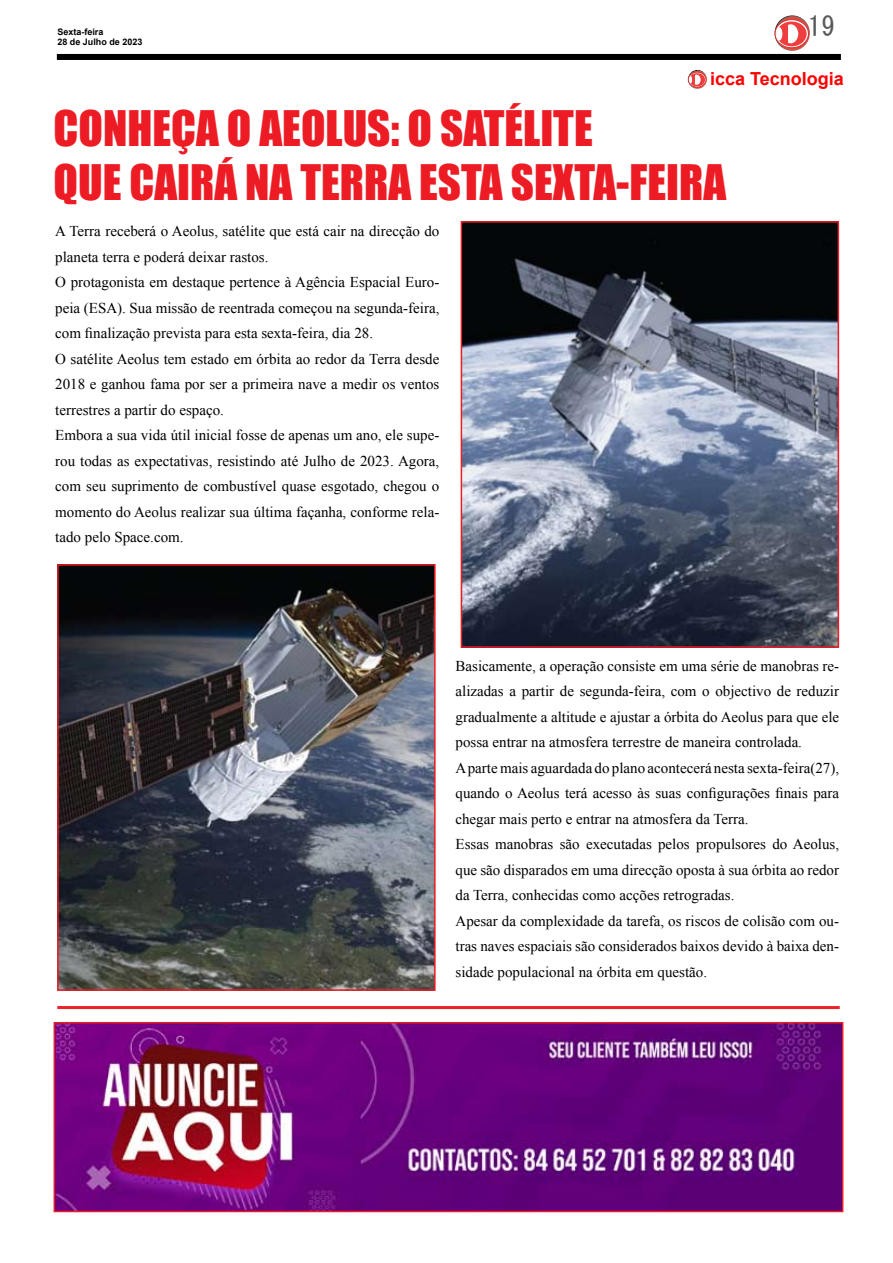
<style>
.page{position:relative;width:893px;height:1263px;background:#fff}
.page>*{position:absolute;margin:0;border:0;box-sizing:border-box;transform-origin:0 0}
.t1{font:45px/54px "Impact";color:#ed1c24}
.t2{font:27px "MS Gothic";color:#58595b}
.t3{font:700 18px "Arial";color:#fe0000}
.t4{font:15px/25.5px "Times New Roman";color:#000}
.t5{font:700 9px "Arial";color:#000}
</style>
<div class="page">
<div style="left:57px;top:54px;width:784px;height:6px;background:#000"></div>
<svg style="left:775px;top:15px;width:35px;height:36px"></svg>
<svg style="left:775px;top:20px;width:33px;height:28px"></svg>
<div style="left:775px;top:19px;width:34px;height:29px;border:1px solid #d9322f;border-radius:50%"></div>
<div style="left:777px;top:22px;width:30px;height:24px;background:#ef3e3d;border-radius:50%"></div>
<div style="left:776px;top:27px;width:6px;height:14px;background:#fff;border-radius:50%"></div>
<div style="left:783px;top:24px;width:15px;height:19px;background:#fff;border-radius:50%"></div>
<hr style="left:783px;top:24px;width:4px;height:19px;background:#ef3e3d">
<svg style="left:688px;top:70px;width:19px;height:19px"></svg>
<div style="left:688px;top:72px;width:18px;height:15px;border:1px solid #d9322f;border-radius:50%"></div>
<div style="left:689px;top:73px;width:16px;height:13px;background:#ef3e3d;border-radius:50%"></div>
<div style="left:693px;top:75px;width:8px;height:10px;background:#fff;border-radius:50%"></div>
<svg style="left:689px;top:75px;width:6px;height:10px"></svg>
<img style="left:57px;top:1025px;width:783px;height:184px">
<div style="left:54px;top:1022px;width:789px;height:190px;border:2px solid #ed1c24"></div>
<hr style="left:57px;top:1006px;width:783px;height:3px;background:#ed1c24">
<img style="left:464px;top:224px;width:372px;height:421px">
<div style="left:461px;top:221px;width:378px;height:427px;border:2px solid #ed1c24"></div>
<img style="left:60px;top:567px;width:373px;height:421px">
<div style="left:57px;top:564px;width:379px;height:427px;border:2px solid #ed1c24"></div>
<p class="t5" style="left:57px;top:25px;width:48px">Sexta-feira</p>
<p class="t5" style="left:57px;top:36px;width:87px">28 de Julho de 2023</p>
<h2 class="t2" style="left:808px;top:13px;width:28px">19</h2>
<p class="t3" style="left:710px;top:67px;width:135px">icca Tecnologia</p>
<h1 class="t1" style="left:54px;top:100px;width:674px">CONHEÇA O AEOLUS: O SATÉLITE<br>QUE CAIRÁ NA TERRA ESTA SEXTA-FEIRA</h1>
<p class="t4" style="left:55px;top:218px;width:386px">A Terra receberá o Aeolus, satélite que está cair na direcção do planeta terra e poderá deixar rastos.<br>O protagonista em destaque pertence à Agência Espacial Euro&shy;peia (ESA). Sua missão de reentrada começou na segunda-feira, com finalização prevista para esta sexta-feira, dia 28.<br>O satélite Aeolus tem estado em órbita ao redor da Terra desde 2018 e ganhou fama por ser a primeira nave a medir os ventos terrestres a partir do espaço.<br>Embora a sua vida útil inicial fosse de apenas um ano, ele supe&shy;rou todas as expectativas, resistindo até Julho de 2023. Agora, com seu suprimento de combustível quase esgotado, chegou o momento do Aeolus realizar sua última façanha, conforme rela&shy;tado pelo Space.com.</p>
<p class="t4" style="left:455px;top:653px;width:385px">Basicamente, a operação consiste em uma série de manobras re&shy;alizadas a partir de segunda-feira, com o objectivo de reduzir gradualmente a altitude e ajustar a órbita do Aeolus para que ele possa entrar na atmosfera terrestre de maneira controlada.<br>A parte mais aguardada do plano acontecerá nesta sexta-feira(27), quando o Aeolus terá acesso às suas configurações finais para chegar mais perto e entrar na atmosfera da Terra.<br>Essas manobras são executadas pelos propulsores do Aeolus, que são disparados em uma direcção oposta à sua órbita ao redor da Terra, conhecidas como acções retrogradas.<br>Apesar da complexidade da tarefa, os riscos de colisão com ou&shy;tras naves espaciais são considerados baixos devido à baixa den&shy;sidade populacional na órbita em questão.</p>
</div>
